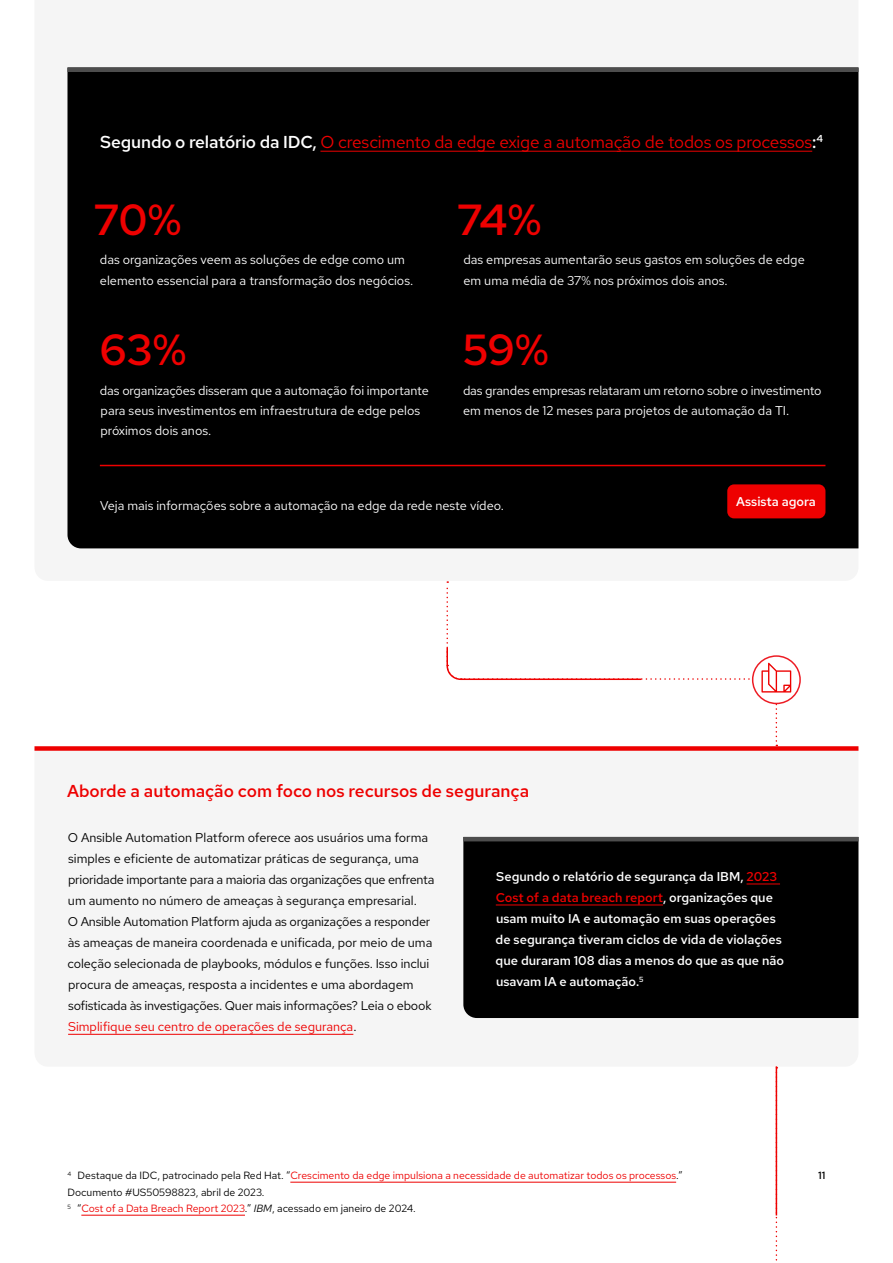
<style>
.page{position:relative;width:893px;height:1263px;background:#fff}
.page>*{position:absolute;margin:0;border:0;box-sizing:border-box;transform-origin:0 0}
.t1{font:500 43.5px "Red Hat Text";letter-spacing:-.02em;color:#e00}
.t2{font:17.25px "Red Hat Text";letter-spacing:-.01em;color:#e00}
.t3{font:500 17.25px "Red Hat Text";color:#e00}
.t4{font:12.75px/21px "Red Hat Text";letter-spacing:-.005em;color:#000}
.t5{font:12.75px/20.2px "Red Hat Text";color:#fff}
.t6{font:500 12.75px/21px "Red Hat Text";color:#fff}
.t7{font:10.5px/16.5px "Red Hat Text";color:#000}
.t8{font:500 10.5px "Red Hat Text";color:#000}
.s1{font-weight:500;color:#fff}
.s2{color:#e00}
.s3{font-style:italic}
</style>
<div class="page">
<div style="left:68px;top:72px;width:790px;height:476px;background:#000"></div>
<div style="left:68px;top:836px;width:790px;height:199px;background:#f5f5f5"></div>
<hr style="left:68px;top:68px;width:790px;height:4px;background:#4d4d4d">
<svg style="left:753px;top:656px;width:47px;height:47px"></svg>
<div style="left:34px;top:746px;width:824px;height:5px;background:#e00"></div>
<svg style="left:776px;top:1215px;width:1px;height:46px"></svg>
<hr style="left:776px;top:1066px;width:1px;height:149px;background:#e00">
<svg style="left:446px;top:581px;width:345px;height:165px"></svg>
<hr style="left:290px;top:1182px;width:386px;height:1px;background:#e00">
<hr style="left:81px;top:1215px;width:164px;height:1px;background:#e00">
<hr style="left:68px;top:1034px;width:285px;height:1px;background:#e00">
<hr style="left:320px;top:151px;width:492px;height:1px;background:#e00">
<hr style="left:100px;top:465px;width:725px;height:1px;background:#e00">
<div style="left:727px;top:484px;width:98px;height:34px;background:#e00;border-radius:7px"></div>
<div style="left:463px;top:841px;width:395px;height:177px;background:#000"></div>
<hr style="left:463px;top:837px;width:395px;height:4px;background:#4d4d4d">
<hr style="left:746px;top:884px;width:34px;height:1px;background:#e00">
<hr style="left:496px;top:905px;width:167px;height:1px;background:#e00">
<h2 class="t2" style="left:100px;top:131px;width:724px"><span class="s1">Segundo o relatório da IDC,</span> O crescimento da edge exige a automação de todos os processos<span class="s1">:</span><sup>4</sup></h2>
<h1 class="t1" style="left:94px;top:191px;width:89px">70%</h1>
<h1 class="t1" style="left:457px;top:191px;width:86px">74%</h1>
<p class="t5" style="left:100px;top:250px;width:315px">das organizações veem as soluções de edge como um elemento essencial para a transformação dos negócios.</p>
<p class="t5" style="left:463px;top:250px;width:343px">das empresas aumentarão seus gastos em soluções de edge em uma média de 37% nos próximos dois anos.</p>
<h1 class="t1" style="left:99px;top:321px;width:88px">63%</h1>
<h1 class="t1" style="left:463px;top:321px;width:87px">59%</h1>
<p class="t5" style="left:100px;top:380px;width:330px">das organizações disseram que a automação foi importante para seus investimentos em infraestrutura de edge pelos próximos dois anos.</p>
<p class="t5" style="left:463px;top:380px;width:360px">das grandes empresas relataram um retorno sobre o investimento em menos de 12 meses para projetos de automação da TI.</p>
<p class="t5" style="left:100px;top:495px;width:405px">Veja mais informações sobre a automação na edge da rede neste vídeo.</p>
<p class="t6" style="left:736px;top:490px;width:81px">Assista agora</p>
<h2 class="t3" style="left:67px;top:780px;width:464px">Aborde a automação com foco nos recursos de segurança</h2>
<p class="t4" style="left:68px;top:827px;width:368px">O Ansible Automation Platform oferece aos usuários uma forma simples e eficiente de automatizar práticas de segurança, uma prioridade importante para a maioria das organizações que enfrenta um aumento no número de ameaças à segurança empresarial.<br>O Ansible Automation Platform ajuda as organizações a responder às ameaças de maneira coordenada e unificada, por meio de uma coleção selecionada de playbooks, módulos e funções. Isso inclui procura de ameaças, resposta a incidentes e uma abordagem sofisticada às investigações. Quer mais informações? Leia o ebook <span class="s2">Simplifique seu centro de operações de segurança</span>.</p>
<p class="t6" style="left:496px;top:866px;width:290px">Segundo o relatório de segurança da IBM, <span class="s2">2023<br>Cost of a data breach report</span>, organizações que usam muito IA e automação em suas operações de segurança tiveram ciclos de vida de violações que duraram 108 dias a menos do que as que não usavam IA e automação.<sup>5</sup></p>
<p class="t7" style="left:68px;top:1167px;width:617px"><sup>4</sup> Destaque da IDC, patrocinado pela Red Hat. “<span class="s2">Crescimento da edge impulsiona a necessidade de automatizar todos os processos</span>.”<br>Documento #US50598823, abril de 2023.<br><sup>5</sup> “<span class="s2">Cost of a Data Breach Report 2023</span>.” <span class="s3">IBM</span>, acessado em janeiro de 2024.</p>
<p class="t8" style="left:818px;top:1168px;width:9px">11</p>
</div>
